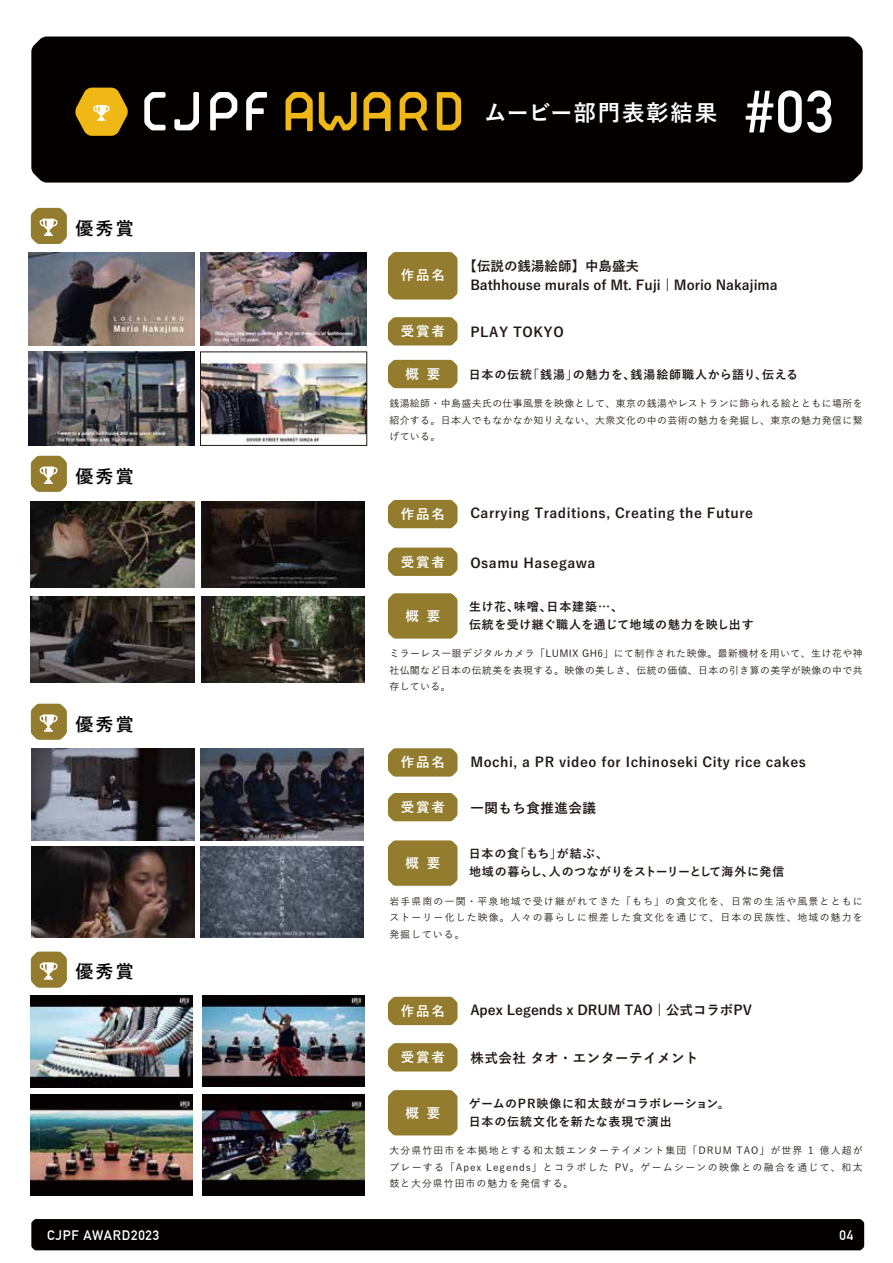
<style>
.page{position:relative;width:893px;height:1263px;background:#fff}
.page>*{position:absolute;margin:0;border:0;box-sizing:border-box;transform-origin:0 0}
.t1{font:700 58.5px "DIN Alternate";color:#fff}
.t2{font:700 22.5px "Yu Go";letter-spacing:.08em;color:#fff}
.t3{font:700 18px "Yu Go";letter-spacing:.12em;color:#040000}
.t4{font:700 13.5px "Yu Go";letter-spacing:.04em;color:#221815}
.t5{font:700 13.5px "Yu Go";color:#221815}
.t6{font:700 13.5px "Yu Go";letter-spacing:.14em;color:#fff}
.t7{font:700 13.5px "DIN Alternate";letter-spacing:.06em;color:#fff}
.t8{font:700 12px/18px "Yu Go";letter-spacing:.05em;color:#221815}
.t9{font:700 12px "Yu Go";letter-spacing:.07em;color:#221815}
.t10{font:500 9.9px/16.5px "Yu Go";letter-spacing:.07em;color:#221815;text-align:justify}
</style>
<div class="page">
<img style="left:28px;top:252px;width:167px;height:94px">
<img style="left:200px;top:252px;width:167px;height:94px">
<img style="left:28px;top:352px;width:167px;height:93px">
<img style="left:202px;top:356px;width:163px;height:88px">
<img style="left:31px;top:748px;width:164px;height:92px">
<img style="left:200px;top:748px;width:164px;height:92px">
<img style="left:31px;top:846px;width:164px;height:92px">
<img style="left:200px;top:846px;width:164px;height:92px">
<img style="left:31px;top:996px;width:162px;height:91px">
<img style="left:202px;top:996px;width:162px;height:91px">
<img style="left:31px;top:1094px;width:162px;height:101px">
<img style="left:203px;top:1094px;width:161px;height:101px">
<img style="left:31px;top:502px;width:163px;height:86px">
<img style="left:201px;top:502px;width:163px;height:86px">
<img style="left:31px;top:597px;width:163px;height:86px">
<img style="left:201px;top:597px;width:163px;height:86px">
<div style="left:31px;top:37px;width:832px;height:146px;background:#040000"></div>
<svg style="left:144px;top:92px;width:22px;height:38px"></svg>
<svg style="left:174px;top:92px;width:25px;height:38px"></svg>
<svg style="left:210px;top:92px;width:27px;height:38px"></svg>
<svg style="left:246px;top:92px;width:21px;height:38px"></svg>
<svg style="left:75px;top:88px;width:53px;height:48px;background:#be941d"></svg>
<svg style="left:319px;top:92px;width:38px;height:38px"></svg>
<svg style="left:400px;top:92px;width:28px;height:38px"></svg>
<svg style="left:437px;top:92px;width:24px;height:38px"></svg>
<svg style="left:286px;top:92px;width:27px;height:39px"></svg>
<svg style="left:363px;top:92px;width:28px;height:39px"></svg>
<svg style="left:31px;top:208px;width:36px;height:36px"></svg>
<svg style="left:31px;top:456px;width:36px;height:36px"></svg>
<svg style="left:31px;top:704px;width:36px;height:36px"></svg>
<svg style="left:31px;top:951px;width:36px;height:37px"></svg>
<div style="left:31px;top:1219px;width:833px;height:31px;background:#040000"></div>
<div style="left:388px;top:500px;width:69px;height:28px;background:#937c2d"></div>
<svg style="left:388px;top:548px;width:69px;height:28px;background:#968033"></svg>
<div style="left:388px;top:593px;width:69px;height:46px;background:#937c2d"></div>
<div style="left:388px;top:840px;width:69px;height:46px;background:#937c2d"></div>
<div style="left:388px;top:1090px;width:69px;height:45px;background:#937c2d"></div>
<svg style="left:388px;top:748px;width:69px;height:29px;background:#988338"></svg>
<div style="left:388px;top:793px;width:69px;height:28px;background:#937c2d"></div>
<div style="left:388px;top:997px;width:69px;height:28px;background:#937c2d"></div>
<div style="left:388px;top:1043px;width:69px;height:28px;background:#937c2d"></div>
<div style="left:388px;top:252px;width:69px;height:47px;background:#937c2d"></div>
<div style="left:388px;top:317px;width:69px;height:28px;background:#937c2d"></div>
<div style="left:388px;top:360px;width:69px;height:28px;background:#937c2d"></div>
<div style="left:200px;top:352px;width:167px;height:94px;border:1px solid #221815"></div>
<h3 class="t3" style="left:75px;top:218px;width:60px">優秀賞</h3>
<h3 class="t3" style="left:75px;top:466px;width:60px">優秀賞</h3>
<h3 class="t3" style="left:75px;top:714px;width:60px">優秀賞</h3>
<h3 class="t3" style="left:75px;top:962px;width:60px">優秀賞</h3>
<h2 class="t2" style="left:484px;top:100px;width:235px">ムービー部門表彰結果</h2>
<h1 class="t1" style="left:745px;top:67px;width:90px">#03</h1>
<h3 class="t6" style="left:401px;top:267px;width:46px">作品名</h3>
<h3 class="t6" style="left:401px;top:324px;width:46px">受賞者</h3>
<h3 class="t6" style="left:406px;top:367px;width:36px">概 要</h3>
<h3 class="t5" style="left:464px;top:259px;width:177px">【伝説の銭湯絵師】中島盛夫</h3>
<h3 class="t5" style="left:470px;top:277px;width:309px">Bathhouse murals of Mt. Fuji | Morio Nakajima</h3>
<h3 class="t4" style="left:470px;top:325px;width:95px">PLAY TOKYO</h3>
<p class="t9" style="left:469px;top:368px;width:331px">日本の伝統「銭湯」の魅力を、銭湯絵師職人から語り、伝える</p>
<p class="t10" style="left:389px;top:394px;width:475px">銭湯絵師・中島盛夫氏の仕事風景を映像として、東京の銭湯やレストランに飾られる絵とともに場所を紹介する。日本人でもなかなか知りえない、大衆文化の中の芸術の魅力を発掘し、東京の魅力発信に繋げている。</p>
<h3 class="t6" style="left:401px;top:506px;width:46px">作品名</h3>
<h3 class="t6" style="left:401px;top:554px;width:46px">受賞者</h3>
<h3 class="t6" style="left:406px;top:609px;width:36px">概 要</h3>
<h3 class="t4" style="left:470px;top:506px;width:284px">Carrying Traditions, Creating the Future</h3>
<h3 class="t4" style="left:470px;top:555px;width:127px">Osamu Hasegawa</h3>
<p class="t8" style="left:469px;top:597px;width:286px">生け花、味噌、日本建築…、<br>伝統を受け継ぐ職人を通じて地域の魅力を映し出す</p>
<p class="t10" style="left:389px;top:644px;width:475px">ミラーレス一眼デジタルカメラ「LUMIX GH6」にて制作された映像。最新機材を用いて、生け花や神社仏閣など日本の伝統美を表現する。映像の美しさ、伝統の価値、日本の引き算の美学が映像の中で共存している。</p>
<h3 class="t6" style="left:401px;top:755px;width:46px">作品名</h3>
<h3 class="t6" style="left:401px;top:799px;width:46px">受賞者</h3>
<h3 class="t4" style="left:470px;top:754px;width:337px">Mochi, a PR video for Ichinoseki City rice cakes</h3>
<h3 class="t4" style="left:470px;top:800px;width:127px">一関もち食推進会議</h3>
<p class="t8" style="left:469px;top:845px;width:317px">日本の食「もち」が結ぶ、<br>地域の暮らし、人のつながりをストーリーとして海外に発信</p>
<h3 class="t6" style="left:406px;top:856px;width:36px">概 要</h3>
<p class="t10" style="left:389px;top:891px;width:475px">岩手県南の一関・平泉地域で受け継がれてきた「もち」の食文化を、日常の生活や風景とともにストーリー化した映像。人々の暮らしに根差した食文化を通じて、日本の民族性、地域の魅力を発掘している。</p>
<h3 class="t6" style="left:401px;top:1003px;width:46px">作品名</h3>
<h3 class="t6" style="left:401px;top:1050px;width:46px">受賞者</h3>
<h3 class="t5" style="left:470px;top:1003px;width:283px">Apex Legends x DRUM TAO | 公式コラボPV</h3>
<h3 class="t4" style="left:470px;top:1051px;width:230px">株式会社 タオ・エンターテイメント</h3>
<p class="t8" style="left:469px;top:1094px;width:263px">ゲームのPR映像に和太鼓がコラボレーション。日本の伝統文化を新たな表現で演出</p>
<h3 class="t6" style="left:406px;top:1105px;width:36px">概 要</h3>
<p class="t10" style="left:389px;top:1141px;width:475px">大分県竹田市を本拠地とする和太鼓エンターテイメント集団「DRUM TAO」が世界 1 億人超がプレーする「Apex Legends」とコラボした PV。ゲームシーンの映像との融合を通じて、和太鼓と大分県竹田市の魅力を発信する。</p>
<h3 class="t7" style="left:47px;top:1224px;width:114px">CJPF AWARD2023</h3>
<h3 class="t7" style="left:840px;top:1224px;width:15px">04</h3>
</div>
